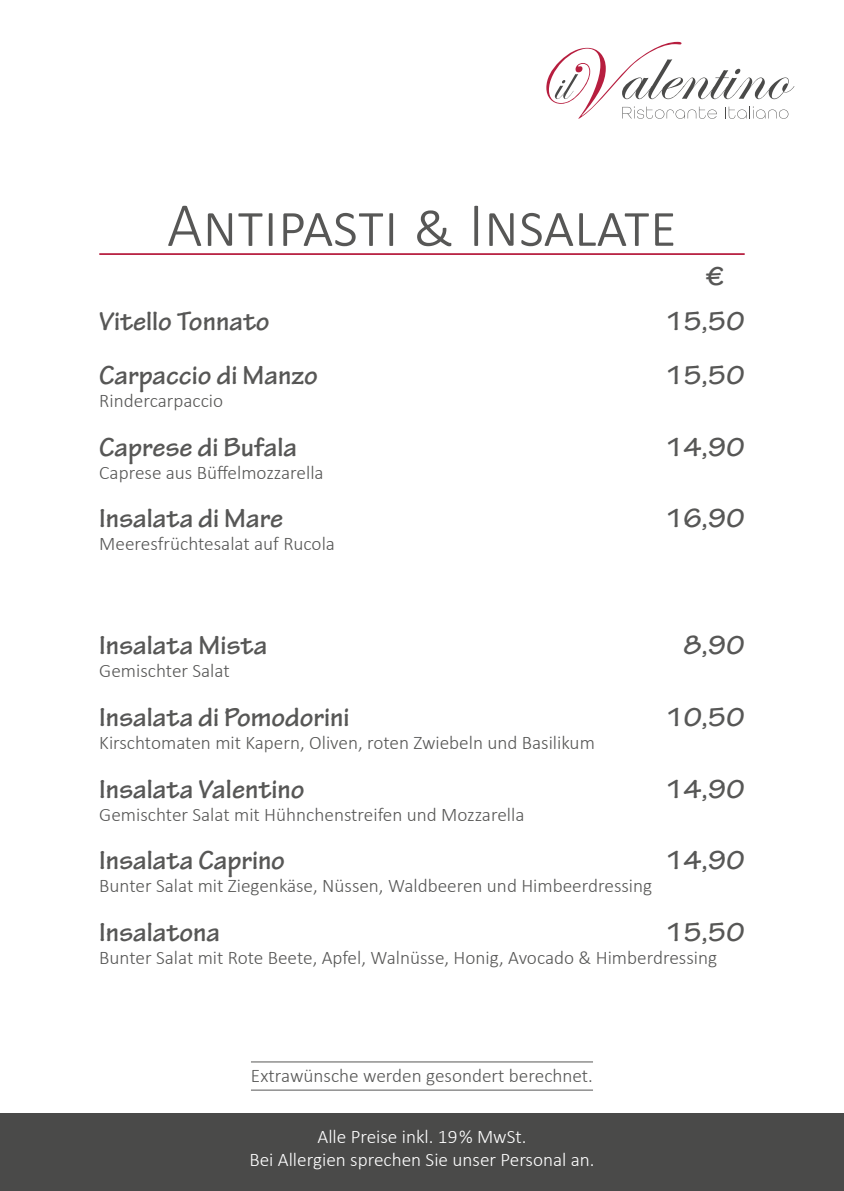
<style>
.page{position:relative;width:844px;height:1191px;background:#fff}
.page>*{position:absolute;margin:0;border:0;box-sizing:border-box;transform-origin:0 0}
.t1{font:300 63px "Calibri";color:#575756}
.t2{font:700 28px "Tekton Pro";color:#575756}
.t3{font:300 19.25px "Calibri";color:#575756}
.t4{font:300 19.25px/23.1px "Calibri";color:#fff;text-align:center}
</style>
<div class="page">
<hr style="left:99px;top:253px;width:645px;height:2px;background:#b71e3f">
<svg style="left:546px;top:42px;width:248px;height:77px"></svg>
<div style="left:0;top:1113px;width:843px;height:78px;background:#4a4a49"></div>
<hr style="left:251px;top:1061px;width:342px;height:1px;background:#575756">
<hr style="left:251px;top:1089px;width:342px;height:1px;background:#575756">
<h1 class="t1" style="left:167px;top:186px;width:511px">Antipasti &amp; Insalate</h1>
<h2 class="t2" style="left:705px;top:259px;width:20px">€</h2>
<h2 class="t2" style="left:99px;top:305px;width:172px">Vitello Tonnato</h2>
<h2 class="t2" style="left:665px;top:305px;width:81px">15,50</h2>
<h2 class="t2" style="left:99px;top:358px;width:220px">Carpaccio di Manzo</h2>
<h2 class="t2" style="left:665px;top:358px;width:81px">15,50</h2>
<p class="t3" style="left:99px;top:389px;width:125px">Rindercarpaccio</p>
<h2 class="t2" style="left:99px;top:430px;width:199px">Caprese di Bufala</h2>
<h2 class="t2" style="left:665px;top:430px;width:81px">14,90</h2>
<p class="t3" style="left:99px;top:460px;width:226px">Caprese aus Büffelmozzarella</p>
<h2 class="t2" style="left:99px;top:502px;width:185px">Insalata di Mare</h2>
<h2 class="t2" style="left:665px;top:502px;width:81px">16,90</h2>
<p class="t3" style="left:99px;top:532px;width:237px">Meeresfrüchtesalat auf Rucola</p>
<h2 class="t2" style="left:99px;top:629px;width:169px">Insalata Mista</h2>
<h2 class="t2" style="left:683px;top:629px;width:63px">8,90</h2>
<p class="t3" style="left:99px;top:659px;width:132px">Gemischter Salat</p>
<h2 class="t2" style="left:99px;top:700px;width:252px">Insalata di Pomodorini</h2>
<h2 class="t2" style="left:665px;top:700px;width:81px">10,50</h2>
<p class="t3" style="left:99px;top:730px;width:497px">Kirschtomaten mit Kapern, Oliven, roten Zwiebeln und Basilikum</p>
<h2 class="t2" style="left:99px;top:772px;width:207px">Insalata Valentino</h2>
<h2 class="t2" style="left:665px;top:772px;width:81px">14,90</h2>
<p class="t3" style="left:99px;top:802px;width:426px">Gemischter Salat mit Hühnchenstreifen und Mozzarella</p>
<h2 class="t2" style="left:99px;top:843px;width:187px">Insalata Caprino</h2>
<h2 class="t2" style="left:665px;top:843px;width:81px">14,90</h2>
<p class="t3" style="left:99px;top:874px;width:554px">Bunter Salat mit Ziegenkäse, Nüssen, Waldbeeren und Himbeerdressing</p>
<h2 class="t2" style="left:99px;top:915px;width:122px">Insalatona</h2>
<h2 class="t2" style="left:665px;top:915px;width:81px">15,50</h2>
<p class="t3" style="left:99px;top:945px;width:619px">Bunter Salat mit Rote Beete, Apfel, Walnüsse, Honig, Avocado &amp; Himberdressing</p>
<p class="t3" style="left:251px;top:1064px;width:343px">Extrawünsche werden gesondert berechnet.</p>
<p class="t4" style="left:249px;top:1125px;width:346px">Alle Preise inkl. 19 % MwSt.<br>Bei Allergien sprechen Sie unser Personal an.</p>
</div>
